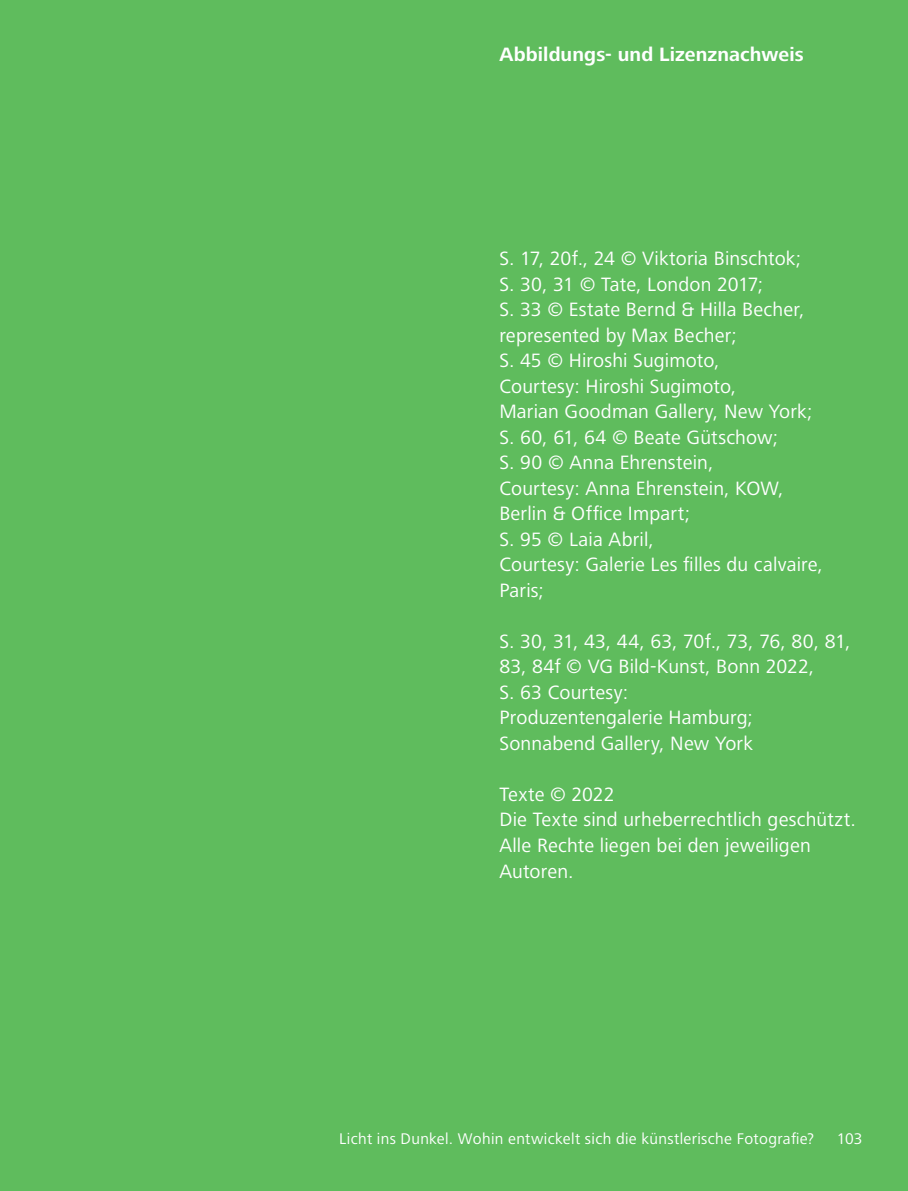
<style>
.page{position:relative;width:908px;height:1191px;background:#fff}
.page>*{position:absolute;margin:0;border:0;box-sizing:border-box;transform-origin:0 0}
.Fließtext_ohne_Einzu{font:20px/25.6px "Frutiger Next LT";letter-spacing:.01em;color:#fff}
.Fließtext_ohne_Einzu-2{font:700 20px "Frutiger Next LT";letter-spacing:.005em;color:#fff}
.BU{font:16px "Frutiger Next LT";letter-spacing:.02em;color:#fff}
</style>
<div class="page">
<div style="left:0;top:0;width:907px;height:1191px;background:#5fbc5d"></div>
<p class="Fließtext_ohne_Einzu-2" style="left:499px;top:43px;width:306px">Abbildungs- und Lizenznachweis</p>
<p class="Fließtext_ohne_Einzu" style="left:499px;top:246px;width:303px">S. 17, 20f., 24 © Viktoria Binschtok;</p>
<p class="Fließtext_ohne_Einzu" style="left:499px;top:271px;width:265px">S. 30, 31 © Tate, London 2017;</p>
<p class="Fließtext_ohne_Einzu" style="left:499px;top:297px;width:306px">S. 33 © Estate Bernd &amp; Hilla Becher, represented by Max Becher;</p>
<p class="Fließtext_ohne_Einzu" style="left:499px;top:348px;width:314px">S. 45 © Hiroshi Sugimoto,<br>Courtesy: Hiroshi Sugimoto,<br>Marian Goodman Gallery, New York;</p>
<p class="Fließtext_ohne_Einzu" style="left:499px;top:424px;width:280px">S. 60, 61, 64 © Beate Gütschow;</p>
<p class="Fließtext_ohne_Einzu" style="left:499px;top:450px;width:285px">S. 90 © Anna Ehrenstein,<br>Courtesy: Anna Ehrenstein, KOW,<br>Berlin &amp; Office Impart;</p>
<p class="Fließtext_ohne_Einzu" style="left:499px;top:526px;width:325px">S. 95 © Laia Abril,<br>Courtesy: Galerie Les filles du calvaire,<br>Paris;</p>
<p class="Fließtext_ohne_Einzu" style="left:499px;top:628px;width:352px">S. 30, 31, 43, 44, 63, 70f., 73, 76, 80, 81,<br>83, 84f © VG Bild-Kunst, Bonn 2022,<br>S. 63 Courtesy:<br>Produzentengalerie Hamburg;<br>Sonnabend Gallery, New York</p>
<p class="Fließtext_ohne_Einzu" style="left:499px;top:781px;width:117px">Texte © 2022</p>
<p class="Fließtext_ohne_Einzu" style="left:499px;top:807px;width:358px">Die Texte sind urheberrechtlich geschützt.<br>Alle Rechte liegen bei den jeweiligen<br>Autoren.</p>
<p class="BU" style="left:339px;top:1130px;width:476px">Licht ins Dunkel. Wohin entwickelt sich die künstlerische Fotografie?</p>
<p class="BU" style="left:836px;top:1130px;width:27px">103</p>
</div>
